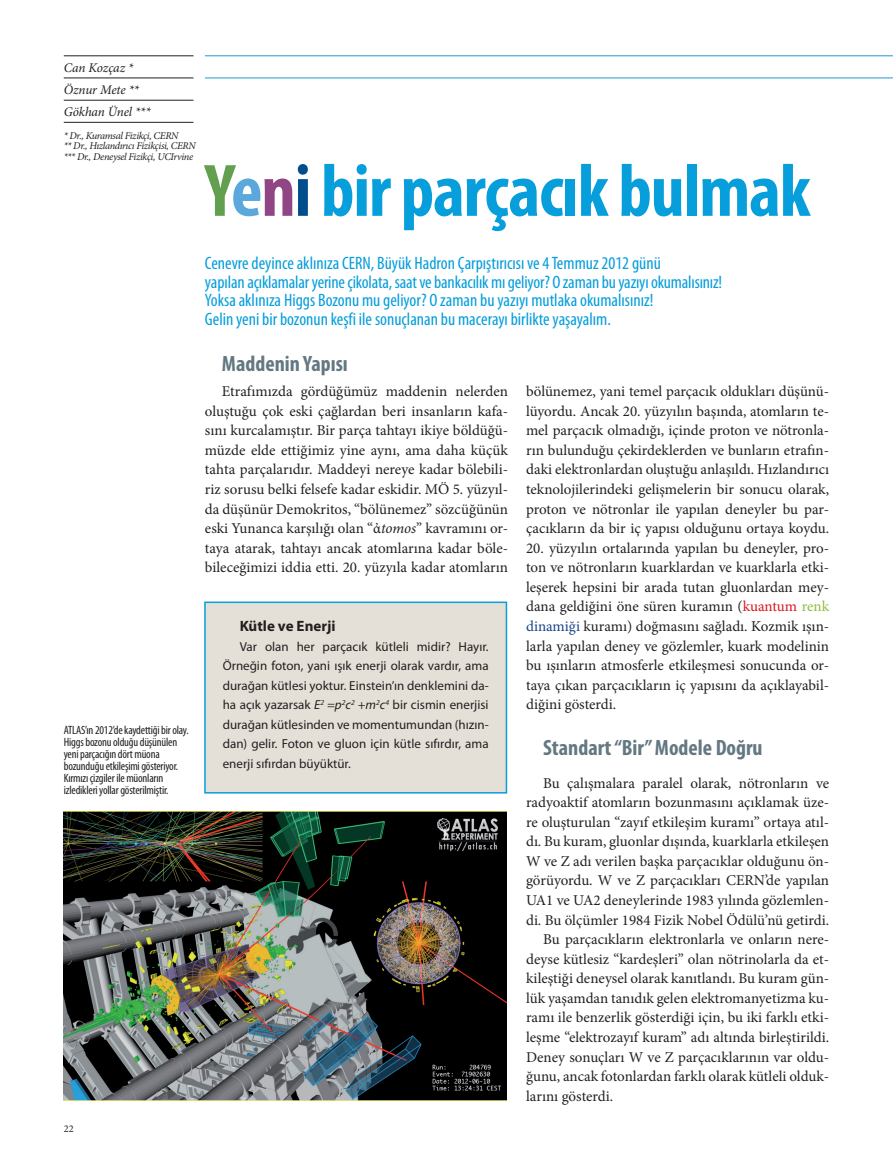
<style>
.page{position:relative;width:893px;height:1170px;background:#fff}
.page>*{position:absolute;margin:0;border:0;box-sizing:border-box;transform-origin:0 0}
._1Baslik{font:700 condensed 75px "Myriad Pro";letter-spacing:-.015em;color:#069edb}
._4arabaslik{font:700 condensed 22.2px "Myriad Pro";color:#647882}
._2giris{font:condensed 18px "Myriad Pro";color:#069edb}
._3metin{font:15px/19.5px "Minion Pro";color:#231f20;text-align:justify}
._5cerceve{font:700 15px "Myriad Pro";color:#231f20}
.t1{font:italic 13.2px "Minion Pro";letter-spacing:-.01em;color:#231f20}
._5cerceve-2{font:13.05px/19.5px "Myriad Pro";color:#231f20;text-align:justify}
._9resimalti{font:condensed 12px/12px "Myriad Pro";letter-spacing:-.015em;color:#231f20}
.t2{font:italic 10.35px "Minion Pro";letter-spacing:-.03em;color:#231f20}
.t3{font:10.35px "Minion Pro";color:#231f20}
.s1{color:#629f4e}
.s2{color:#5ba8dc}
.s3{color:#904585}
.s4{color:#014c8c}
.s5{font-style:italic}
.s6{color:#d7171f}
.s7{color:#8dbe3e}
.s8{color:#1a4387}
</style>
<div class="page">
<hr style="left:64px;top:78px;width:129px;height:1px;background:#231f20">
<hr style="left:64px;top:100px;width:129px;height:1px;background:#231f20">
<hr style="left:64px;top:122px;width:129px;height:1px;background:#231f20">
<hr style="left:64px;top:56px;width:129px;height:1px;background:#231f20">
<hr style="left:205px;top:78px;width:688px;height:1px;background:#1d99d6">
<hr style="left:205px;top:56px;width:688px;height:1px;background:#1d99d6">
<div style="left:205px;top:602px;width:301px;height:190px;background:#e5e0d7"></div>
<div style="left:204px;top:601px;width:303px;height:192px;border:2px solid #069edb"></div>
<img style="left:64px;top:811px;width:442px;height:289px">
<p class="t1" style="left:64px;top:58px;width:71px">Can Kozçaz *</p>
<p class="t1" style="left:64px;top:81px;width:77px">Öznur Mete **</p>
<p class="t1" style="left:64px;top:103px;width:88px">Gökhan Ünel ***</p>
<p class="t2" style="left:64px;top:129px;width:116px">* Dr., Kuramsal Fizikçi, CERN</p>
<p class="t2" style="left:64px;top:139px;width:133px">** Dr., Hızlandırıcı Fizikçisi, CERN</p>
<p class="t2" style="left:64px;top:149px;width:131px">*** Dr., Deneysel Fizikçi, UCIrvine</p>
<p class="_1Baslik" style="left:205px;top:144px;width:607px"><span class="s1">Y</span><span class="s2">e</span><span class="s3">n</span><span class="s4">i</span> bir parçacık bulmak</p>
<p class="_2giris" style="left:205px;top:252px;width:457px">Cenevre deyince aklınıza CERN, Büyük Hadron Çarpıştırıcısı ve 4 Temmuz 2012 günü</p>
<p class="_2giris" style="left:205px;top:271px;width:519px">yapılan açıklamalar yerine çikolata, saat ve bankacılık mı geliyor? O zaman bu yazıyı okumalısınız!</p>
<p class="_2giris" style="left:205px;top:289px;width:450px">Yoksa aklınıza Higgs Bozonu mu geliyor? O zaman bu yazıyı mutlaka okumalısınız!</p>
<p class="_2giris" style="left:205px;top:308px;width:407px">Gelin yeni bir bozonun keşfi ile sonuçlanan bu macerayı birlikte yaşayalım.</p>
<p class="_4arabaslik" style="left:222px;top:350px;width:127px">Maddenin Yapısı</p>
<p class="_3metin" style="left:205px;top:381px;width:305px;text-indent:17px">Etrafımızda gördüğümüz maddenin nelerden oluştuğu çok eski çağlardan beri insanların kafa&shy;sını kurcalamıştır. Bir parça tahtayı ikiye böldüğü&shy;müzde elde ettiğimiz yine aynı, ama daha küçük tahta parçalarıdır. Maddeyi nereye kadar bölebili&shy;riz sorusu belki felsefe kadar eskidir. MÖ 5. yüzyıl&shy;da düşünür Demokritos, “bölünemez” sözcüğünün eski Yunanca karşılığı olan “ἀ<span class="s5">tomos</span>” kavramını or&shy;taya atarak, tahtayı ancak atomlarına kadar böle&shy;bileceğimizi iddia etti. 20. yüzyıla kadar atomların</p>
<p class="_3metin" style="left:526px;top:381px;width:305px">bölünemez, yani temel parçacık oldukları düşünü&shy;lüyordu. Ancak 20. yüzyılın başında, atomların te&shy;mel parçacık olmadığı, içinde proton ve nötronla&shy;rın bulunduğu çekirdeklerden ve bunların etrafın&shy;daki elektronlardan oluştuğu anlaşıldı. Hızlandırıcı teknolojilerindeki gelişmelerin bir sonucu olarak, proton ve nötronlar ile yapılan deneyler bu par&shy;çacıkların da bir iç yapısı olduğunu ortaya koydu.</p>
<p class="_3metin" style="left:526px;top:538px;width:305px">20. yüzyılın ortalarında yapılan bu deneyler, pro&shy;ton ve nötronların kuarklardan ve kuarklarla etki&shy;leşerek hepsini bir arada tutan gluonlardan mey&shy;dana geldiğini öne süren kuramın (<span class="s6">kuantum</span> <span class="s7">renk </span><span class="s8">dinamiği</span> kuramı) doğmasını sağladı. Kozmik ışın&shy;larla yapılan deney ve gözlemler, kuark modelinin bu ışınların atmosferle etkileşmesi sonucunda or&shy;taya çıkan parçacıkların iç yapısını da açıklayabil&shy;diğini gösterdi.</p>
<p class="_4arabaslik" style="left:543px;top:734px;width:221px">Standart “Bir” Modele Doğru</p>
<p class="_3metin" style="left:526px;top:773px;width:305px;text-indent:17px">Bu çalışmalara paralel olarak, nötronların ve radyoaktif atomların bozunmasını açıklamak üze&shy;re oluşturulan “zayıf etkileşim kuramı” ortaya atıl&shy;dı. Bu kuram, gluonlar dışında, kuarklarla etkileşen W ve Z adı verilen başka parçacıklar olduğunu ön&shy;görüyordu. W ve Z parçacıkları CERN’de yapılan UA1 ve UA2 deneylerinde 1983 yılında gözlemlen&shy;di. Bu ölçümler 1984 Fizik Nobel Ödülü’nü getirdi.</p>
<p class="_3metin" style="left:526px;top:929px;width:305px;text-indent:17px">Bu parçacıkların elektronlarla ve onların nere&shy;deyse kütlesiz “kardeşleri” olan nötrinolarla da et&shy;kileştiği deneysel olarak kanıtlandı. Bu kuram gün&shy;lük yaşamdan tanıdık gelen elektromanyetizma ku&shy;ramı ile benzerlik gösterdiği için, bu iki farklı etki&shy;leşme “elektrozayıf kuram” adı altında birleştirildi.<br>Deney sonuçları W ve Z parçacıklarının var oldu&shy;ğunu, ancak fotonlardan farklı olarak kütleli olduk&shy;larını gösterdi.</p>
<p class="_5cerceve" style="left:240px;top:616px;width:97px">Kütle ve Enerji</p>
<p class="_5cerceve-2" style="left:223px;top:636px;width:267px;text-indent:17px">Var olan her parçacık kütleli midir? Hayır.<br>Örneğin foton, yani ışık enerji olarak vardır, ama durağan kütlesi yoktur. Einstein’ın denklemini da&shy;ha açık yazarsak <span class="s5">E</span><sup>2</sup> <span class="s5">=p</span><sup>2</sup><span class="s5">c</span><sup>2</sup> <span class="s5">+m</span><sup>2</sup><span class="s5">c</span><sup>4</sup> bir cismin enerjisi durağan kütlesinden ve momentumundan (hızın&shy;dan) gelir. Foton ve gluon için kütle sıfırdır, ama enerji sıfırdan büyüktür.</p>
<p class="_9resimalti" style="left:64px;top:723px;width:126px">ATLAS’ın 2012’de kaydettiği bir olay.</p>
<p class="_9resimalti" style="left:64px;top:735px;width:116px">Higgs bozonu olduğu düşünülen yeni parçacığın dört müona bozunduğu etkileşimi gösteriyor.<br>Kırmızı çizgiler ile müonların izledikleri yollar gösterilmiştir.</p>
<p class="t3" style="left:64px;top:1121px;width:11px">22</p>
</div>
